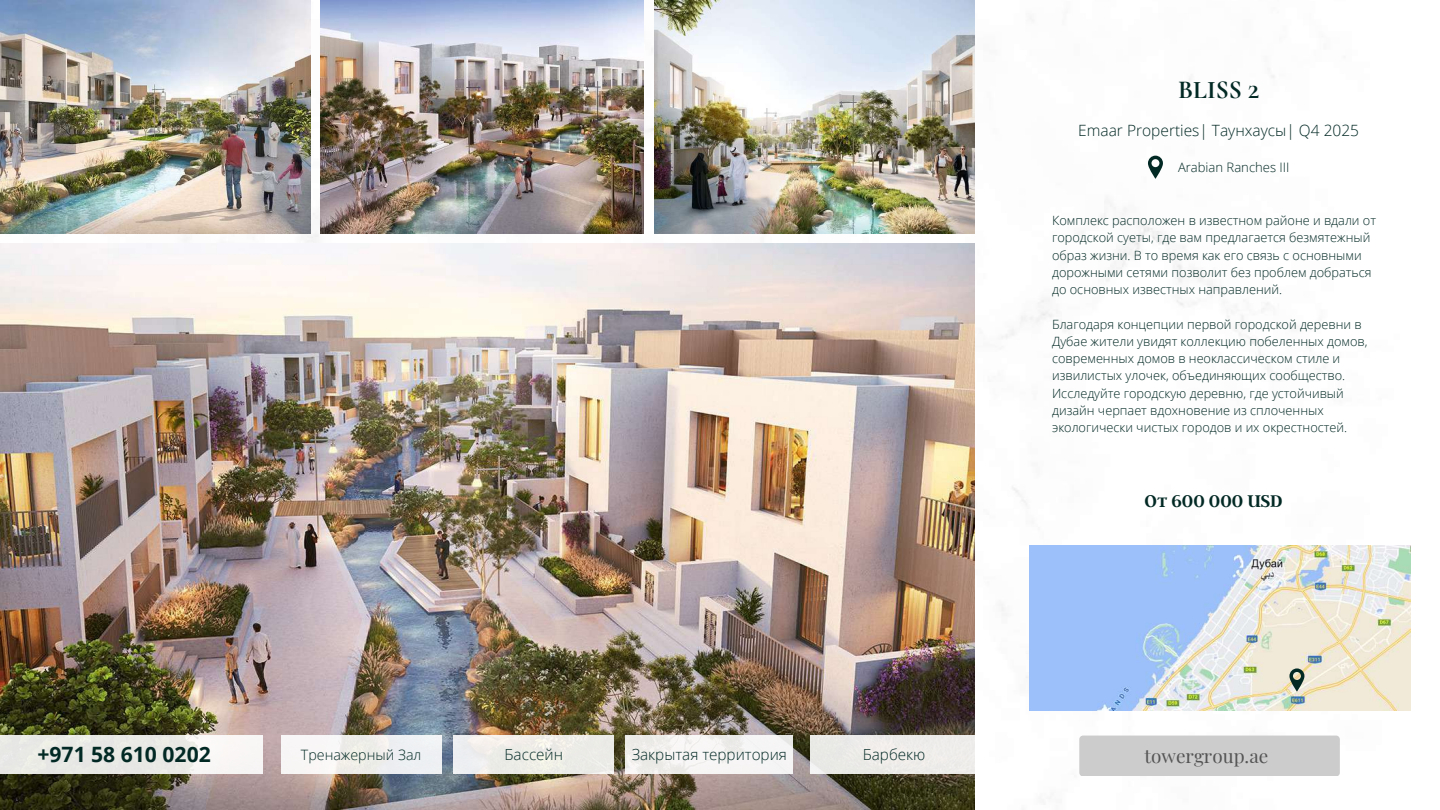
<style>
.page{position:relative;width:1440px;height:810px;background:#fff}
.page>*{position:absolute;margin:0;border:0;box-sizing:border-box;transform-origin:0 0}
.t1{font:700 25.4px "Cormorant SC";color:#022924}
.t2{font:700 21.1px "Open Sans";color:#022924}
.t3{font:18.9px "Playfair Display";color:#545454}
.t4{font:600 18.8px "Argent CF";color:#022924}
.t5{font:300 15.5px "Open Sans";color:#022924}
.t6{font:300 15.3px "Open Sans";color:#022924}
.t7{font:300 14.3px "Open Sans";color:#022924}
.t8{font:300 13.1px "Open Sans";color:#022924}
.t9{font:300 12.8px/17.2px "Open Sans";color:#022924}
</style>
<div class="page">
<img style="left:0;top:244px;width:974px;height:566px">
<img style="left:0;top:0;width:311px;height:233px">
<img style="left:321px;top:0;width:322px;height:234px">
<img style="left:654px;top:0;width:320px;height:233px">
<div style="left:1079px;top:736px;width:261px;height:40px;background:#ccc;border-radius:4px"></div>
<svg style="left:1148px;top:156px;width:15px;height:23px"></svg>
<div style="left:0;top:736px;width:262px;height:38px;background:linear-gradient(to right,#e3e4e0,#f6f4f3)"></div>
<div style="left:281px;top:736px;width:160px;height:38px;background:#f0f1f3"></div>
<div style="left:454px;top:736px;width:160px;height:38px;background:#edede8"></div>
<div style="left:626px;top:736px;width:167px;height:38px;background:linear-gradient(to right,#f1efec,#f7f5f6)"></div>
<div style="left:810px;top:736px;width:168px;height:38px;background:#edece9"></div>
<img style="left:1029px;top:546px;width:381px;height:165px">
<svg style="left:1289px;top:668px;width:15px;height:24px"></svg>
<h1 class="t1" style="left:1178px;top:75px;width:83px">BLISS 2</h1>
<p class="t5" style="left:1078px;top:120px;width:282px">Emaar Properties| Таунхаусы| Q4 2025</p>
<p class="t8" style="left:1178px;top:158px;width:113px">Arabian Ranches III</p>
<p class="t9" style="left:1052px;top:212px;width:325px">Комплекс расположен в известном районе и вдали от городской суеты, где вам предлагается безмятежный образ жизни. В то время как его связь с основными дорожными сетями позволит без проблем добраться до основных известных направлений.</p>
<p class="t9" style="left:1052px;top:315px;width:317px">Благодаря концепции первой городской деревни в Дубае жители увидят коллекцию побеленных домов, современных домов в неоклассическом стиле и извилистых улочек, объединяющих сообщество.<br>Исследуйте городскую деревню, где устойчивый дизайн черпает вдохновение из сплоченных экологически чистых городов и их окрестностей.</p>
<h3 class="t4" style="left:1145px;top:489px;width:140px">От 600 000 USD</h3>
<h2 class="t2" style="left:37px;top:740px;width:175px">+971 58 610 0202</h2>
<p class="t7" style="left:301px;top:744px;width:122px">Тренажерный Зал</p>
<p class="t6" style="left:505px;top:744px;width:60px">Бассейн</p>
<p class="t6" style="left:632px;top:744px;width:157px">Закрытая территория</p>
<p class="t6" style="left:863px;top:744px;width:64px">Барбекю</p>
<h3 class="t3" style="left:1145px;top:743px;width:125px">towergroup.ae</h3>
</div>
